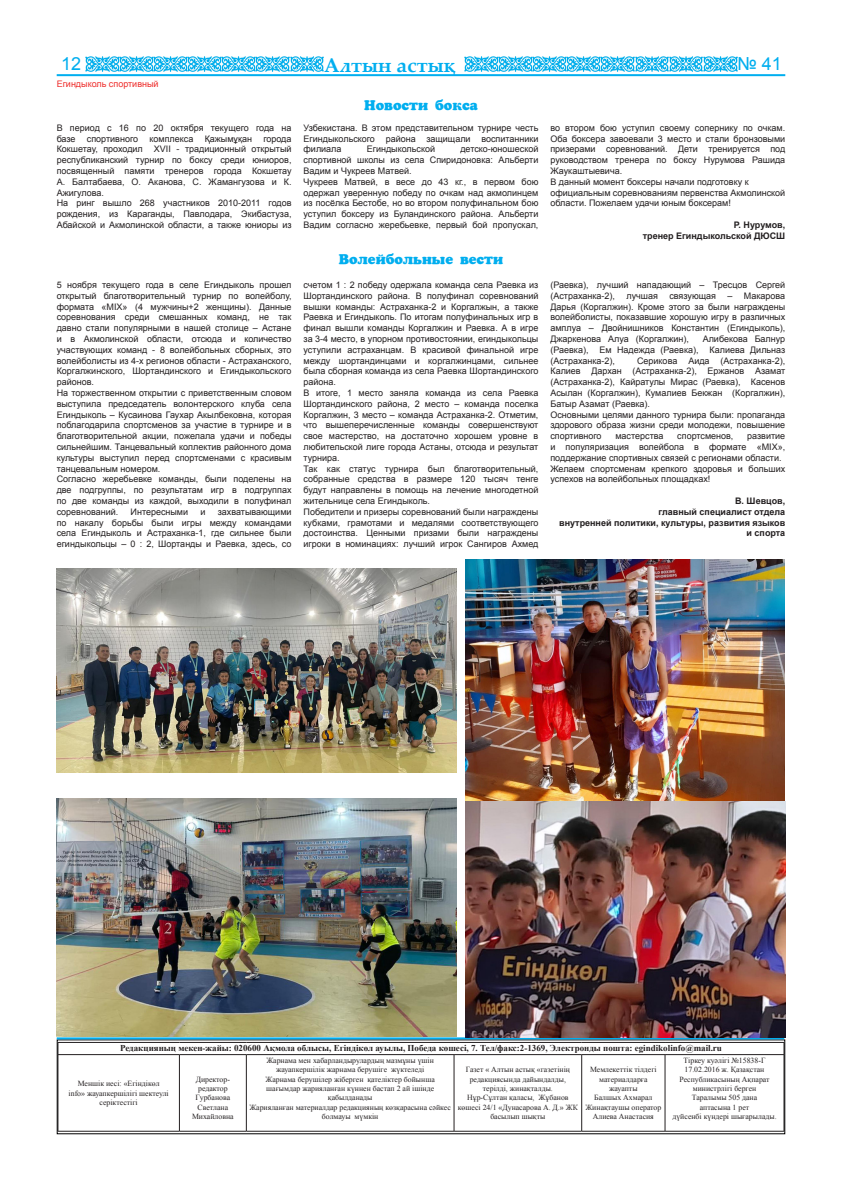
<style>
.page{position:relative;width:842px;height:1191px;background:#fff}
.page>*{position:absolute;margin:0;border:0;box-sizing:border-box;transform-origin:0 0}
.t1{font:700 20px "Palatino Linotype";color:#00aeef}
.t2{font:18px "Arial";color:#00aeef}
.t3{font:14px "KZ Cooper";color:#00aeef}
.t4{font:9px/10.8px "Arial";color:#231f20}
.t5{font:700 9px "Times New Roman";color:#231f20}
.t6{font:700 9px/10.8px "Arial";color:#231f20;text-align:right}
.t7{font:9px "Arial";color:#ee2e2c}
.t8{font:7.8px/9.4px "Times New Roman";color:#231f20;text-align:center}
</style>
<div class="page">
<svg style="left:737px;top:56px;width:1px;height:16px"></svg>
<img style="left:465px;top:57px;width:272px;height:14px">
<hr style="left:57px;top:74px;width:728px;height:2px;background:#00aeef">
<img style="left:85px;top:57px;width:239px;height:14px">
<hr style="left:58px;top:1042px;width:121px;height:1px;background:#231f20">
<hr style="left:179px;top:1042px;width:67px;height:1px;background:#231f20">
<hr style="left:246px;top:1042px;width:208px;height:1px;background:#231f20">
<hr style="left:454px;top:1042px;width:128px;height:1px;background:#231f20">
<hr style="left:582px;top:1042px;width:83px;height:1px;background:#231f20">
<hr style="left:665px;top:1042px;width:119px;height:1px;background:#231f20">
<hr style="left:58px;top:1054px;width:121px;height:1px;background:#231f20">
<hr style="left:179px;top:1054px;width:67px;height:1px;background:#231f20">
<hr style="left:246px;top:1054px;width:208px;height:1px;background:#231f20">
<hr style="left:454px;top:1054px;width:128px;height:1px;background:#231f20">
<hr style="left:582px;top:1054px;width:83px;height:1px;background:#231f20">
<hr style="left:665px;top:1054px;width:119px;height:1px;background:#231f20">
<hr style="left:58px;top:1131px;width:121px;height:1px;background:#231f20">
<hr style="left:179px;top:1131px;width:67px;height:1px;background:#231f20">
<hr style="left:246px;top:1131px;width:208px;height:1px;background:#231f20">
<hr style="left:454px;top:1131px;width:128px;height:1px;background:#231f20">
<hr style="left:582px;top:1131px;width:83px;height:1px;background:#231f20">
<hr style="left:665px;top:1131px;width:119px;height:1px;background:#231f20">
<hr style="left:179px;top:1054px;width:1px;height:77px;background:#231f20">
<hr style="left:246px;top:1054px;width:1px;height:77px;background:#231f20">
<hr style="left:454px;top:1054px;width:1px;height:77px;background:#231f20">
<hr style="left:581px;top:1054px;width:1px;height:77px;background:#231f20">
<hr style="left:665px;top:1054px;width:1px;height:77px;background:#231f20">
<hr style="left:57px;top:1037px;width:727px;height:2px;background:#00aeef">
<img style="left:57px;top:568px;width:399px;height:204px">
<img style="left:466px;top:560px;width:318px;height:241px">
<img style="left:57px;top:798px;width:399px;height:238px">
<img style="left:466px;top:801px;width:319px;height:236px">
<h2 class="t2" style="left:61px;top:51px;width:22px">12</h2>
<h1 class="t1" style="left:324px;top:51px;width:133px">Алтын астық</h1>
<h2 class="t2" style="left:737px;top:51px;width:46px">№ 41</h2>
<p class="t7" style="left:57px;top:78px;width:103px">Егиндыколь спортивный</p>
<p class="t4" style="left:57px;top:122px;width:236px">В период с 16 по 20 октября текущего года на базе</p>
<p class="t4" style="left:87px;top:133px;width:53px">спортивного</p>
<p class="t4" style="left:149px;top:133px;width:45px">комплекса</p>
<p class="t4" style="left:205px;top:133px;width:49px">Қажымұқан</p>
<p class="t4" style="left:57px;top:133px;width:236px;text-indent:207px">города Кокшетау, проходил XVII - традиционный открытый республиканский турнир по боксу среди юниоров, посвященный памяти тренеров города Кокшетау А. Балтабаева, О. Аканова, С. Жамангузова и К.<br>Ажигулова.<br>На ринг вышло 268 участников 2010-2011 годов рождения, из Караганды, Павлодара, Экибастуза, Абайской и Акмолинской области, а также юниоры из</p>
<p class="t4" style="left:57px;top:279px;width:236px">5 ноября текущего года в селе Егиндыколь прошел открытый благотворительный турнир по волейболу, формата «MIX» (4 мужчины+2 женщины). Данные соревнования среди смешанных команд, не так давно стали популярными в нашей столице – Астане и в Акмолинской области, отсюда и количество участвующих команд - 8 волейбольных сборных, это волейболисты из 4-х регионов области - Астраханского, Коргалжинского, Шортандинского и Егиндыкольского районов.<br>На торжественном открытии с приветственным словом выступила председатель волонтерского клуба села Егиндыколь – Кусаинова Гаухар Акылбековна, которая поблагодарила спортсменов за участие в турнире и в благотворительной акции, пожелала удачи и победы сильнейшим. Танцевальный коллектив районного дома культуры выступил перед спортсменами с красивым танцевальным номером.<br>Согласно жеребьевке команды, были поделены на две подгруппы, по результатам игр в подгруппах по две команды из каждой, выходили в полуфинал соревнований.</p>
<p class="t4" style="left:131px;top:506px;width:59px">Интересными</p>
<p class="t4" style="left:200px;top:506px;width:7px">и</p>
<p class="t4" style="left:57px;top:506px;width:236px;text-align:justify;text-indent:161px">захватывающими по накалу борьбы были игры между командами села Егиндыколь и Астраханка-1, где сильнее были егиндыкольцы – 0 : 2, Шортанды и Раевка, здесь, со</p>
<h3 class="t3" style="left:364px;top:98px;width:115px">Новости бокса</h3>
<p class="t4" style="left:304px;top:122px;width:236px;text-align:justify">Узбекистана. В этом представительном турнире честь Егиндыкольского района защищали воспитанники филиала</p>
<p class="t4" style="left:367px;top:144px;width:70px">Егиндыкольской</p>
<p class="t4" style="left:304px;top:144px;width:236px;text-indent:157px">детско-юношеской спортивной школы из села Спиридоновка: Альберти Вадим и Чукреев Матвей.<br>Чукреев Матвей, в весе до 43 кг., в первом бою одержал уверенную победу по очкам над акмолинцем из посёлка Бестобе, но во втором полуфинальном бою уступил боксеру из Буландинского района. Альберти Вадим согласно жеребьевке, первый бой пропускал,</p>
<h3 class="t3" style="left:339px;top:252px;width:166px">Волейбольные вести</h3>
<p class="t4" style="left:550px;top:122px;width:236px">во втором бою уступил своему сопернику по очкам.<br>Оба боксера завоевали 3 место и стали бронзовыми призерами соревнований. Дети тренируется под руководством тренера по боксу Нурумова Рашида Жаукаштыевича.<br>В данный момент боксеры начали подготовку к официальным соревнованиям первенства Акмолинской области. Пожелаем удачи юным боксерам!</p>
<p class="t6" style="left:643px;top:220px;width:144px">Р. Нурумов,<br>тренер Егиндыкольской ДЮСШ</p>
<p class="t4" style="left:304px;top:279px;width:236px">счетом 1 : 2 победу одержала команда села Раевка из Шортандинского района. В полуфинал соревнований вышки команды: Астраханка-2 и Коргалжын, а также Раевка и Егиндыколь. По итогам полуфинальных игр в финал вышли команды Коргалжин и Раевка. А в игре за 3-4 место, в упорном противостоянии, егиндыкольцы уступили астраханцам. В красивой финальной игре между шортандинцами и коргалжинцами, сильнее была сборная команда из села Раевка Шортандинского района.<br>В итоге, 1 место заняла команда из села Раевка Шортандинского района, 2 место – команда поселка Коргалжин, 3 место – команда Астраханка-2. Отметим, что вышеперечисленные команды совершенствуют свое мастерство, на достаточно хорошем уровне в любительской лиге города Астаны, отсюда и результат турнира.<br>Так как статус турнира был благотворительный, собранные средства в размере 120 тысяч тенге будут направлены в помощь на лечение многодетной жительнице села Егиндыколь.<br>Победители и призеры соревнований были награждены кубками, грамотами и медалями соответствующего достоинства. Ценными призами были награждены игроки в номинациях: лучший игрок Сангиров Ахмед</p>
<p class="t4" style="left:550px;top:279px;width:236px">(Раевка), лучший нападающий – Тресцов Сергей (Астраханка-2),</p>
<p class="t4" style="left:550px;top:290px;width:236px;text-align:justify;text-indent:177px">– Макарова Дарья (Коргалжин). Кроме этого за были награждены волейболисты, показавшие хорошую игру в различных амплуа – Двойнишников Константин (Егиндыколь), Джаркенова Алуа (Коргалжин),</p>
<p class="t4" style="left:626px;top:290px;width:33px">лучшая</p>
<p class="t4" style="left:669px;top:290px;width:48px">связующая</p>
<p class="t4" style="left:550px;top:333px;width:236px;text-align:justify;text-indent:152px">Алибекова Балнур (Раевка), Ем Надежда (Раевка), Калиева Дильназ (Астраханка-2),</p>
<p class="t4" style="left:550px;top:355px;width:236px;text-indent:87px">Серикова Аида (Астраханка-2), Калиев Дархан (Астраханка-2), Ержанов Азамат (Астраханка-2), Кайратулы Мирас (Раевка), Касенов Асылан (Коргалжин), Кумалиев Бекжан (Коргалжин), Батыр Азамат (Раевка).<br>Основными целями данного турнира были: пропаганда здорового образа жизни среди молодежи, повышение спортивного</p>
<p class="t4" style="left:550px;top:430px;width:236px;text-indent:197px">развитие и популяризация волейбола в формате «MIX», поддержание спортивных связей с регионами области.<br>Желаем спортсменам крепкого здоровья и больших успехов на волейбольных площадках!</p>
<p class="t6" style="left:559px;top:495px;width:228px">В. Шевцов,<br>главный специалист отдела<br>внутренней политики, культуры, развития языков и спорта</p>
<p class="t4" style="left:615px;top:430px;width:50px">мастерства</p>
<p class="t4" style="left:677px;top:430px;width:58px">спортсменов,</p>
<p class="t5" style="left:120px;top:1041px;width:603px">Редакцияның мекен-жайы: 020600 Ақмола облысы, Егіндікөл ауылы, Победа көшесі, 7. Тел/факс:2-1369, Электронды пошта: egindikolinfo@mail.ru</p>
<p class="t8" style="left:69px;top:1078px;width:102px">Меншік иесі: «Егіндікөл info» жауапкершілігі шектеулі серіктестігі</p>
<p class="t8" style="left:192px;top:1074px;width:43px">Директор&shy;редактор<br>Гурбанова<br>Светлана<br>Михайловна</p>
<p class="t8" style="left:249px;top:1055px;width:203px">Жарнама мен хабарландырулардың мазмұны үшін жауапкершілік жарнама берушіге жүктеледі<br>Жарнама берушілер жіберген қателіктер бойынша шағымдар жарияланған күннен бастап 2 ай ішінде қабылданады<br>Жарияланған материалдар редакцияның көзқарасына сәйкес болмауы мүмкін</p>
<p class="t8" style="left:458px;top:1064px;width:122px">Газет « Алтын астық «газетінің редакциясында дайындалды, терілді, жинақталды.<br>Нұр-Сұлтан қаласы, Жұбанов көшесі 24/1 «Дунасарова А. Д.» ЖК басылып шықты</p>
<p class="t8" style="left:585px;top:1064px;width:78px">Мемлекеттік тілдегі материалдарға жауапты<br>Балшых Ахмарал<br>Жинақтаушы оператор<br>Алиева Анастасия</p>
<p class="t8" style="left:672px;top:1055px;width:106px">Тіркеу куәлігі №15838-Г<br>17.02.2016 ж. Қазақстан<br>Республикасының Ақпарат министрлігі берген<br>Таралымы 505 дана<br>аптасына 1 рет<br>дүйсенбі күндері шығарылады.</p>
</div>
